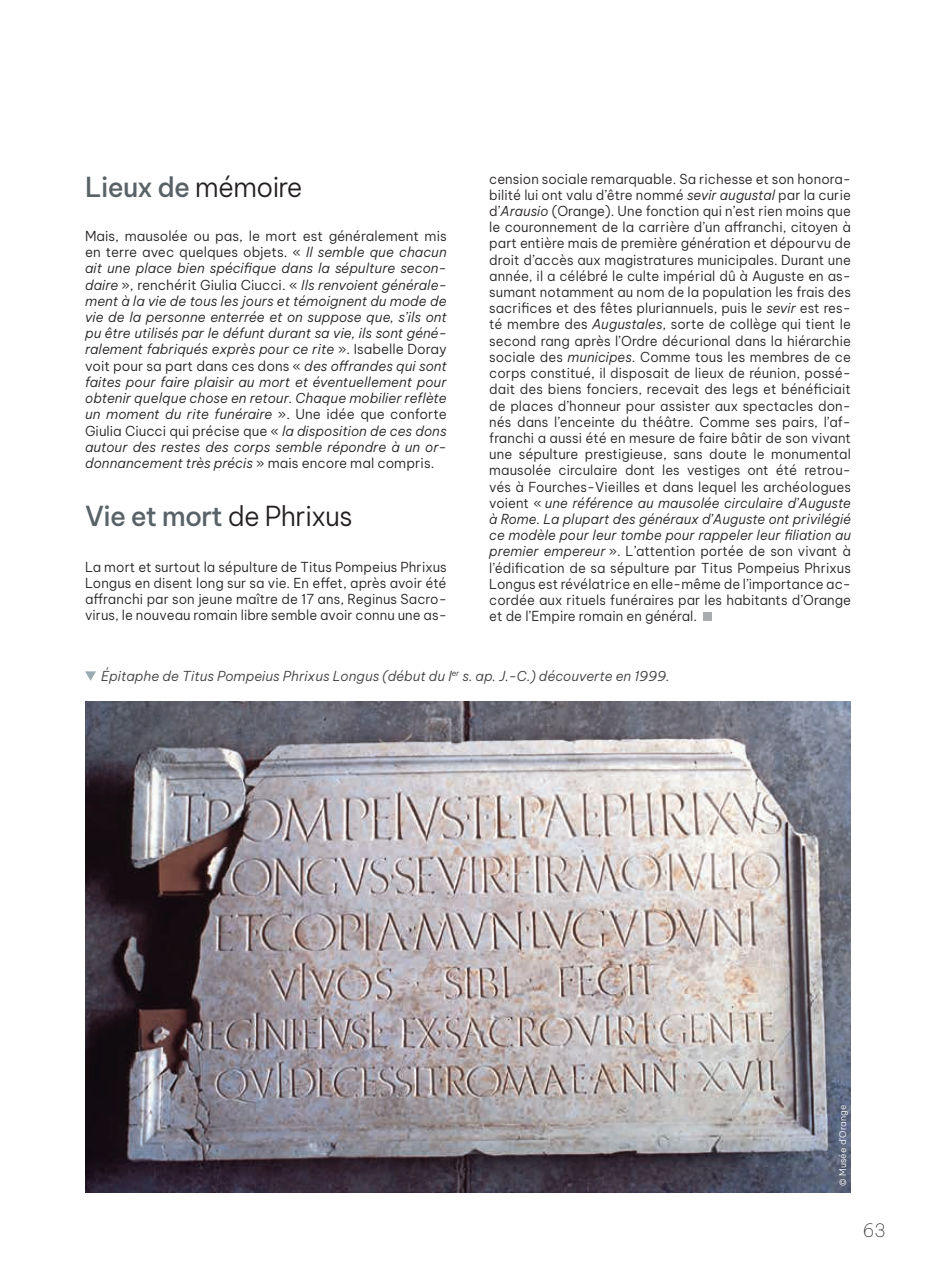
<style>
.page{position:relative;width:936px;height:1276px;background:#fff}
.page>*{position:absolute;margin:0;border:0;box-sizing:border-box;transform-origin:0 0}
.t1{font:500 27px "Be Vietnam Pro";letter-spacing:-.025em;color:#596367}
.t2{font:100 18px "Be Vietnam Pro";color:#231f20}
.t3{font:300 13.5px/16.2px "Be Vietnam Pro";letter-spacing:.005em;color:#231f20;text-align:justify}
.t4{font:italic 300 13.5px/16.2px "Be Vietnam Pro";color:#231f20;text-align:justify}
.t5{font:italic 300 13.5px "Be Vietnam Pro";color:#3e3e3f}
.t6{font:300 9px "Be Vietnam Pro";letter-spacing:.01em;color:#fff}
.s1{font-weight:300;color:#231f20}
.s2{font-style:italic}
.s3{font-style:normal}
</style>
<div class="page">
<div style="left:703px;top:612px;width:9px;height:9px;background:#aaadaf"></div>
<svg style="left:85px;top:671px;width:11px;height:10px"></svg>
<img style="left:85px;top:702px;width:765px;height:490px">
<h1 class="t1" style="left:85px;top:164px;width:219px">Lieux de <span class="s1">mémoire</span></h1>
<p class="t3" style="left:489px;top:169px;width:363px">cension sociale remarquable. Sa richesse et son honora&shy;bilité lui ont valu d’être nommé <span class="s2">sevir augustal</span> par la curie d’<span class="s2">Arausio</span> (Orange). Une fonction qui n’est rien moins que le couronnement de la carrière d’un affranchi, citoyen à part entière mais de première génération et dépourvu de droit d’accès aux magistratures municipales. Durant une année, il a célébré le culte impérial dû à Auguste en as&shy;sumant notamment au nom de la population les frais des sacrifices et des fêtes pluriannuels, puis le <span class="s2">sevir</span> est res&shy;té membre des <span class="s2">Augustales</span>, sorte de collège qui tient le second rang après l’Ordre décurional dans la hiérarchie sociale des <span class="s2">municipes</span>. Comme tous les membres de ce corps constitué, il disposait de lieux de réunion, possé&shy;dait des biens fonciers, recevait des legs et bénéficiait de places d’honneur pour assister aux spectacles don&shy;nés dans l’enceinte du théâtre. Comme ses pairs, l’af&shy;franchi a aussi été en mesure de faire bâtir de son vivant une sépulture prestigieuse, sans doute le monumental mausolée circulaire dont les vestiges ont été retrou&shy;vés à Fourches-Vieilles et dans lequel les archéologues voient « <span class="s2">une référence au mausolée circulaire d’Auguste à Rome. La plupart des généraux d’Auguste ont privilégié ce modèle pour leur tombe pour rappeler leur filiation au premier empereur</span> ». L’attention portée de son vivant à l’édification de sa sépulture par Titus Pompeius Phrixus Longus est révélatrice en elle-même de l’importance ac&shy;cordée aux rituels funéraires par les habitants d’Orange et de l’Empire romain en général.</p>
<p class="t4" style="left:85px;top:227px;width:363px"><span class="s3">Mais, mausolée ou pas, le mort est généralement mis en terre avec quelques objets. «</span> Il semble que chacun ait une place bien spécifique dans la sépulture secon&shy;daire <span class="s3">», renchérit Giulia Ciucci. «</span> Ils renvoient générale&shy;ment à la vie de tous les jours et témoignent du mode de vie de la personne enterrée et on suppose que, s’ils ont pu être utilisés par le défunt durant sa vie, ils sont géné&shy;ralement fabriqués exprès pour ce rite <span class="s3">». Isabelle Doray voit pour sa part dans ces dons «</span> des offrandes qui sont faites pour faire plaisir au mort et éventuellement pour obtenir quelque chose en retour. Chaque mobilier reflète un moment du rite funéraire <span class="s3">». Une idée que conforte Giulia Ciucci qui précise que «</span> la disposition de ces dons autour des restes des corps semble répondre à un or&shy;donnancement très précis <span class="s3">» mais encore mal compris.</span></p>
<h1 class="t1" style="left:85px;top:493px;width:269px">Vie et mort <span class="s1">de Phrixus</span></h1>
<p class="t3" style="left:85px;top:557px;width:363px">La mort et surtout la sépulture de Titus Pompeius Phrixus Longus en disent long sur sa vie. En effet, après avoir été affranchi par son jeune maître de 17 ans, Reginus Sacro&shy;virus, le nouveau romain libre semble avoir connu une as-</p>
<p class="t5" style="left:101px;top:665px;width:569px">Épitaphe de Titus Pompeius Phrixus Longus (début du I<sup>er</sup> s. ap. J.-C.) découverte en 1999.</p>
<p class="t6" style="left:835px;top:1185px;width:82px;rotate:-90deg">© Musée d’Orange</p>
<h2 class="t2" style="left:862px;top:1216px;width:24px">63</h2>
</div>
